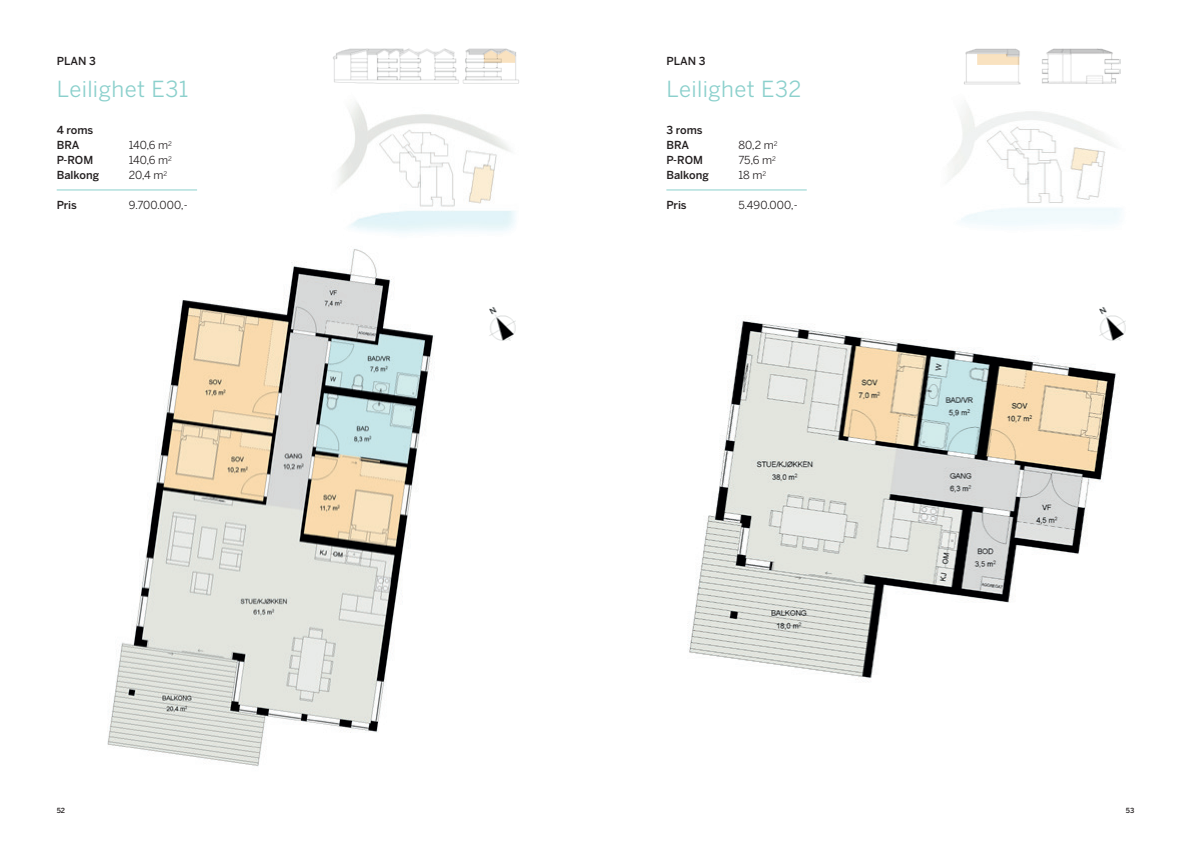
<style>
.page{position:relative;width:1191px;height:842px;background:#fff}
.page>*{position:absolute;margin:0;border:0;box-sizing:border-box;transform-origin:0 0}
.t1{font:22px "Benton Sans";letter-spacing:.02em;color:#8bd0cc}
.t2{font:500 11px/15px "Benton Sans";color:#231f20}
.t3{font:11px "Benton Sans";color:#231f20}
.t4{font:500 7px "Benton Sans";color:#231f20}
</style>
<div class="page">
<img style="left:107px;top:249px;width:328px;height:518px">
<img style="left:687px;top:321px;width:433px;height:358px">
<img style="left:1088px;top:307px;width:38px;height:42px">
<img style="left:489px;top:307px;width:27px;height:34px">
<img style="left:951px;top:106px;width:171px;height:120px">
<img style="left:338px;top:102px;width:178px;height:132px">
<img style="left:333px;top:48px;width:186px;height:36px">
<svg style="left:484px;top:50px;width:31px;height:13px"></svg>
<img style="left:964px;top:48px;width:156px;height:37px">
<svg style="left:977px;top:54px;width:42px;height:11px"></svg>
<hr style="left:57px;top:190px;width:140px;height:1px;background:#8bd0cc">
<hr style="left:666px;top:190px;width:140px;height:1px;background:#8bd0cc">
<p class="t2" style="left:57px;top:53px;width:41px">PLAN 3</p>
<h1 class="t1" style="left:57px;top:76px;width:133px">Leilighet E31</h1>
<p class="t2" style="left:666px;top:53px;width:41px">PLAN 3</p>
<h1 class="t1" style="left:666px;top:76px;width:137px">Leilighet E32</h1>
<p class="t2" style="left:57px;top:123px;width:38px">4 roms<br>BRA</p>
<p class="t3" style="left:129px;top:139px;width:45px">140,6 m<sup>2</sup></p>
<p class="t2" style="left:666px;top:123px;width:38px">3 roms<br>BRA</p>
<p class="t3" style="left:738px;top:139px;width:41px">80,2 m<sup>2</sup></p>
<p class="t2" style="left:57px;top:153px;width:38px">P-ROM</p>
<p class="t3" style="left:129px;top:154px;width:45px">140,6 m<sup>2</sup></p>
<p class="t2" style="left:57px;top:168px;width:44px">Balkong</p>
<p class="t3" style="left:129px;top:169px;width:40px">20,4 m<sup>2</sup></p>
<p class="t2" style="left:57px;top:198px;width:22px">Pris</p>
<p class="t3" style="left:129px;top:199px;width:60px">9.700.000,-</p>
<p class="t2" style="left:666px;top:153px;width:38px">P-ROM</p>
<p class="t3" style="left:738px;top:154px;width:39px">75,6 m<sup>2</sup></p>
<p class="t2" style="left:666px;top:168px;width:44px">Balkong</p>
<p class="t3" style="left:738px;top:169px;width:29px">18 m<sup>2</sup></p>
<p class="t2" style="left:666px;top:198px;width:22px">Pris</p>
<p class="t3" style="left:738px;top:199px;width:61px">5.490.000,-</p>
<p class="t4" style="left:57px;top:807px;width:10px">52</p>
<p class="t4" style="left:1125px;top:807px;width:10px">53</p>
</div>
